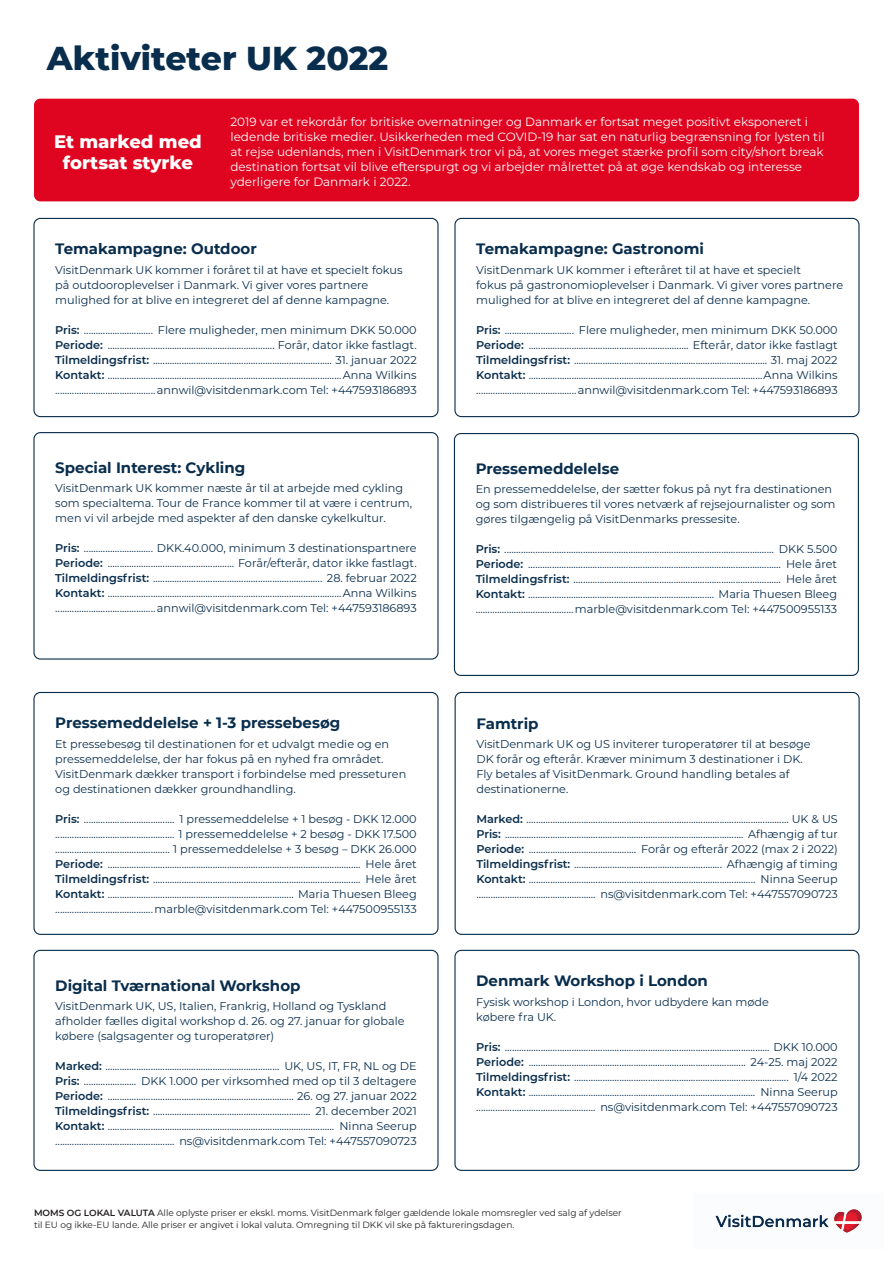
<style>
.page{position:relative;width:893px;height:1263px;background:#fff}
.page>*{position:absolute;margin:0;border:0;box-sizing:border-box;transform-origin:0 0}
.t1{font:800 33px "Visit Denmark";color:#092d4c}
.t2{font:800 18px/21px "Visit Denmark";color:#fff;text-align:center}
.t3{font:700 15px "Visit Denmark";color:#092d4c}
.t4{font:12px/15px "Visit Denmark";color:#fff}
.t5{font:11.25px/15px "Visit Denmark";color:#092d4c}
.t6{font:9px/12px "Visit Denmark";color:#231f20}
.s1{font-weight:600}
</style>
<div class="page">
<div style="left:33px;top:218px;width:406px;height:199px;border:1px solid #092d4c;border-radius:6px"></div>
<div style="left:33px;top:432px;width:406px;height:228px;border:1px solid #092d4c;border-radius:6px"></div>
<div style="left:33px;top:950px;width:406px;height:221px;border:1px solid #092d4c;border-radius:6px"></div>
<div style="left:454px;top:433px;width:405px;height:243px;border:1px solid #092d4c;border-radius:6px"></div>
<div style="left:454px;top:218px;width:405px;height:199px;border:1px solid #092d4c;border-radius:6px"></div>
<div style="left:454px;top:950px;width:405px;height:221px;border:1px solid #092d4c;border-radius:6px"></div>
<div style="left:33px;top:692px;width:406px;height:243px;border:1px solid #092d4c;border-radius:6px"></div>
<div style="left:34px;top:99px;width:825px;height:102px;background:#df041f;border-radius:6px"></div>
<svg style="left:715px;top:1209px;width:147px;height:24px"></svg>
<div style="left:455px;top:692px;width:405px;height:243px;border:1px solid #092d4c;border-radius:6px"></div>
<h1 class="t1" style="left:47px;top:37px;width:343px">Aktiviteter UK 2022</h1>
<h2 class="t2" style="left:54px;top:131px;width:149px">Et marked med fortsat styrke</h2>
<p class="t4" style="left:230px;top:114px;width:596px">2019 var et rekordår for britiske overnatninger og Danmark er fortsat meget positivt eksponeret i ledende britiske medier. Usikkerheden med COVID-19 har sat en naturlig begrænsning for lysten til at rejse udenlands, men i VisitDenmark tror vi på, at vores meget stærke profil som city/short break destination fortsat vil blive efterspurgt og vi arbejder målrettet på at øge kendskab og interesse yderligere for Danmark i 2022.</p>
<h3 class="t3" style="left:55px;top:240px;width:203px">Temakampagne: Outdoor</h3>
<p class="t5" style="left:55px;top:262px;width:349px">VisitDenmark UK kommer i foråret til at have et specielt fokus på outdooroplevelser i Danmark. Vi giver vores partnere mulighed for at blive en integreret del af denne kampagne.</p>
<p class="t5" style="left:55px;top:322px;width:363px;text-align:justify"><span class="s1">Pris:</span> ............................. Flere muligheder, men minimum DKK 50.000<br><span class="s1">Periode:</span> ...................................................................... Forår, dator ikke fastlagt.<br><span class="s1">Tilmeldingsfrist:</span> ........................................................................... 31. januar 2022<br><span class="s1">Kontakt:</span> ..................................................................................................Anna Wilkins ..........................................annwil@visitdenmark.com Tel: +447593186893</p>
<h3 class="t3" style="left:55px;top:458px;width:192px">Special Interest: Cykling</h3>
<p class="t5" style="left:55px;top:480px;width:358px">VisitDenmark UK kommer næste år til at arbejde med cykling som specialtema. Tour de France kommer til at være i centrum, men vi vil arbejde med aspekter af den danske cykelkultur.</p>
<p class="t5" style="left:55px;top:540px;width:363px;text-align:justify"><span class="s1">Pris:</span> ............................. DKK.40.000, minimum 3 destinationspartnere <span class="s1">Periode:</span> ..................................................... Forår/efterår, dator ikke fastlagt.<br><span class="s1">Tilmeldingsfrist:</span> ....................................................................... 28. februar 2022<br><span class="s1">Kontakt:</span> ..................................................................................................Anna Wilkins ..........................................annwil@visitdenmark.com Tel: +447593186893</p>
<h3 class="t3" style="left:55px;top:713px;width:287px">Pressemeddelelse + 1-3 pressebesøg</h3>
<p class="t5" style="left:55px;top:736px;width:353px">Et pressebesøg til destinationen for et udvalgt medie og en pressemeddelelse, der har fokus på en nyhed fra området.<br>VisitDenmark dækker transport i forbindelse med presseturen og destinationen dækker groundhandling.</p>
<p class="t5" style="left:55px;top:811px;width:363px;text-align:justify"><span class="s1">Pris:</span> ...................................... 1 pressemeddelelse + 1 besøg - DKK 12.000 .................................................. 1 pressemeddelelse + 2 besøg - DKK 17.500 ................................................ 1 pressemeddelelse + 3 besøg – DKK 26.000<br><span class="s1">Periode:</span> .......................................................................................................... Hele året <span class="s1">Tilmeldingsfrist:</span> ....................................................................................... Hele året <span class="s1">Kontakt:</span> .............................................................................. Maria Thuesen Bleeg .........................................marble@visitdenmark.com Tel: +447500955133</p>
<h3 class="t3" style="left:55px;top:976px;width:247px">Digital Tværnational Workshop</h3>
<p class="t5" style="left:55px;top:998px;width:351px">VisitDenmark UK, US, Italien, Frankrig, Holland og Tyskland afholder fælles digital workshop d. 26. og 27. januar for globale købere (salgsagenter og turoperatører)</p>
<p class="t5" style="left:55px;top:1058px;width:363px;text-align:justify"><span class="s1">Marked:</span> ......................................................................... UK, US, IT, FR, NL og DE <span class="s1">Pris:</span> ...................... DKK 1.000 per virksomhed med op til 3 deltagere <span class="s1">Periode:</span> .............................................................................. 26. og 27. januar 2022<br><span class="s1">Tilmeldingsfrist:</span> .................................................................. 21. december 2021<br><span class="s1">Kontakt:</span> ............................................................................................... Ninna Seerup .................................................. ns@visitdenmark.com Tel: +447557090723</p>
<h3 class="t3" style="left:476px;top:240px;width:229px">Temakampagne: Gastronomi</h3>
<p class="t5" style="left:476px;top:262px;width:368px">VisitDenmark UK kommer i efteråret til at have et specielt<br>fokus på gastronomioplevelser i Danmark. Vi giver vores partnere mulighed for at blive en integreret del af denne kampagne.</p>
<p class="t5" style="left:476px;top:322px;width:363px;text-align:justify"><span class="s1">Pris:</span> ............................. Flere muligheder, men minimum DKK 50.000<br><span class="s1">Periode:</span> ................................................................... Efterår, dator ikke fastlagt <span class="s1">Tilmeldingsfrist:</span> ................................................................................. 31. maj 2022<br><span class="s1">Kontakt:</span> ..................................................................................................Anna Wilkins ..........................................annwil@visitdenmark.com Tel: +447593186893</p>
<h3 class="t3" style="left:476px;top:459px;width:145px">Pressemeddelelse</h3>
<p class="t5" style="left:476px;top:481px;width:361px">En pressemeddelelse, der sætter fokus på nyt fra destinationen og som distribueres til vores netværk af rejsejournalister og som gøres tilgængelig på VisitDenmarks pressesite.</p>
<p class="t5" style="left:476px;top:541px;width:363px;text-align:justify"><span class="s1">Pris:</span> ................................................................................................................. DKK 5.500<br><span class="s1">Periode:</span> .......................................................................................................... Hele året <span class="s1">Tilmeldingsfrist:</span> ....................................................................................... Hele året <span class="s1">Kontakt:</span> .............................................................................. Maria Thuesen Bleeg .........................................marble@visitdenmark.com Tel: +447500955133</p>
<h3 class="t3" style="left:476px;top:714px;width:64px">Famtrip</h3>
<p class="t5" style="left:476px;top:736px;width:336px">VisitDenmark UK og US inviterer turoperatører til at besøge DK forår og efterår. Kræver minimum 3 destinationer i DK.<br>Fly betales af VisitDenmark. Ground handling betales af destinationerne.</p>
<p class="t5" style="left:476px;top:811px;width:363px;text-align:justify"><span class="s1">Marked:</span> .............................................................................................................. UK &amp; US <span class="s1">Pris:</span> .................................................................................................... Afhængig af tur <span class="s1">Periode:</span> ............................................. Forår og efterår 2022 (max 2 i 2022)<br><span class="s1">Tilmeldingsfrist:</span> .............................................................. Afhængig af timing <span class="s1">Kontakt:</span> ............................................................................................... Ninna Seerup .................................................. ns@visitdenmark.com Tel: +447557090723</p>
<h3 class="t3" style="left:476px;top:971px;width:233px">Denmark Workshop i London</h3>
<p class="t5" style="left:476px;top:994px;width:294px">Fysisk workshop i London, hvor udbydere kan møde købere fra UK.</p>
<p class="t5" style="left:476px;top:1039px;width:363px;text-align:justify"><span class="s1">Pris:</span> ............................................................................................................... DKK 10.000<br><span class="s1">Periode:</span> ........................................................................................... 24-25. maj 2022<br><span class="s1">Tilmeldingsfrist:</span> .......................................................................................... 1/4 2022<br><span class="s1">Kontakt:</span> ............................................................................................... Ninna Seerup .................................................. ns@visitdenmark.com Tel: +447557090723</p>
<p class="t6" style="left:34px;top:1206px;width:589px"><span class="s1">MOMS OG LOKAL VALUTA</span> Alle oplyste priser er ekskl. moms. VisitDenmark følger gældende lokale momsregler ved salg af ydelser til EU og ikke-EU lande. Alle priser er angivet i lokal valuta. Omregning til DKK vil ske på faktureringsdagen.</p>
</div>
